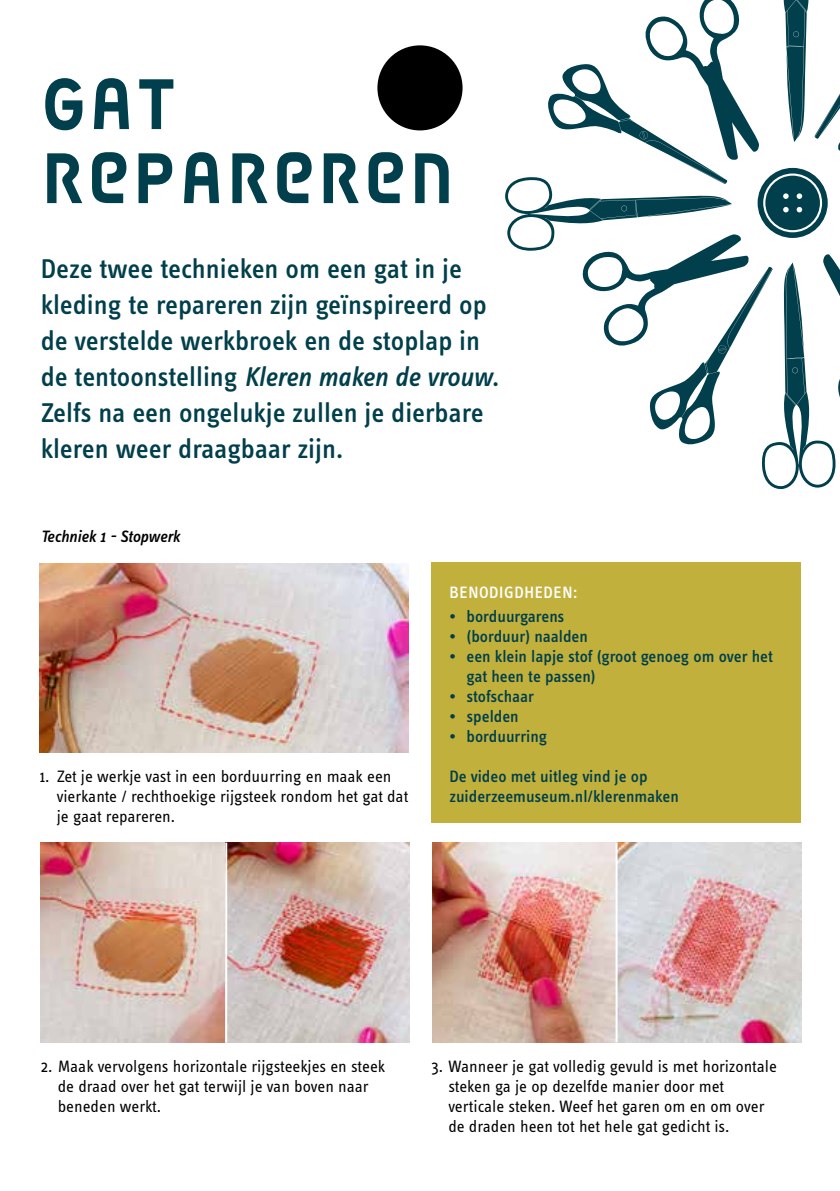
<style>
.page{position:relative;width:840px;height:1191px;background:#fff}
.page>*{position:absolute;margin:0;border:0;box-sizing:border-box;transform-origin:0 0}
.t1{font:72px/74px "Zee zwaar";letter-spacing:-.03em;color:#003f4b}
.t2{font:500 28px/36px "Info OT Text";color:#003f4b}
.t3{font:17px/20px "Info OT Text";color:#000}
.t4{font:500 17px/20px "Info OT Text";color:#003f4b}
.t5{font:italic 500 17px "Info OT Text";letter-spacing:-.005em;color:#000}
.t6{font:500 17px "Info OT Text";letter-spacing:.035em;color:#fff}
.s1{font-style:italic}
</style>
<div class="page">
<svg style="left:505px;top:0;width:334px;height:490px"></svg>
<div style="left:431px;top:563px;width:368px;height:260px;background:#c2b03c"></div>
<img style="left:40px;top:563px;width:368px;height:190px">
<img style="left:41px;top:842px;width:368px;height:200px">
<img style="left:432px;top:842px;width:368px;height:200px">
<hr style="left:225px;top:842px;width:2px;height:200px;background:#fff">
<hr style="left:615px;top:842px;width:2px;height:200px;background:#fff">
<div style="left:377px;top:45px;width:85px;height:85px;background:#000;border-radius:50%"></div>
<h1 class="t1" style="left:40px;top:64px;width:419px">GAT<br>REPAREREN</h1>
<h2 class="t2" style="left:41px;top:250px;width:459px">Deze twee technieken om een gat in je kleding te repareren zijn geïnspireerd op de verstelde werkbroek en de stoplap in de tentoonstelling <span class="s1">Kleren maken de vrouw</span>.<br>Zelfs na een ongelukje zullen je dierbare kleren weer draagbaar zijn.</h2>
<p class="t5" style="left:41px;top:526px;width:141px">Techniek 1 - Stopwerk</p>
<p class="t3" style="left:57px;top:766px;width:353px;text-indent:-17px">1. Zet je werkje vast in een borduurring en maak een vierkante / rechthoekige rijgsteek rondom het gat dat je gaat repareren.</p>
<p class="t6" style="left:449px;top:582px;width:129px">BENODIGDHEDEN:</p>
<p class="t4" style="left:449px;top:606px;width:116px">• borduurgarens</p>
<p class="t4" style="left:449px;top:626px;width:140px">• (borduur) naalden</p>
<p class="t4" style="left:466px;top:646px;width:307px;text-indent:-17px">• een klein lapje stof (groot genoeg om over het gat heen te passen)</p>
<p class="t4" style="left:449px;top:686px;width:86px">• stofschaar</p>
<p class="t4" style="left:449px;top:706px;width:71px">• spelden</p>
<p class="t4" style="left:449px;top:726px;width:99px">• borduurring</p>
<p class="t4" style="left:449px;top:766px;width:231px">De video met uitleg vind je op zuiderzeemuseum.nl/klerenmaken</p>
<p class="t3" style="left:58px;top:1056px;width:329px;text-indent:-17px">2. Maak vervolgens horizontale rijgsteekjes en steek de draad over het gat terwijl je van boven naar beneden werkt.</p>
<p class="t3" style="left:448px;top:1056px;width:330px;text-indent:-17px">3. Wanneer je gat volledig gevuld is met horizontale steken ga je op dezelfde manier door met verticale steken. Weef het garen om en om over de draden heen tot het hele gat gedicht is.</p>
</div>
